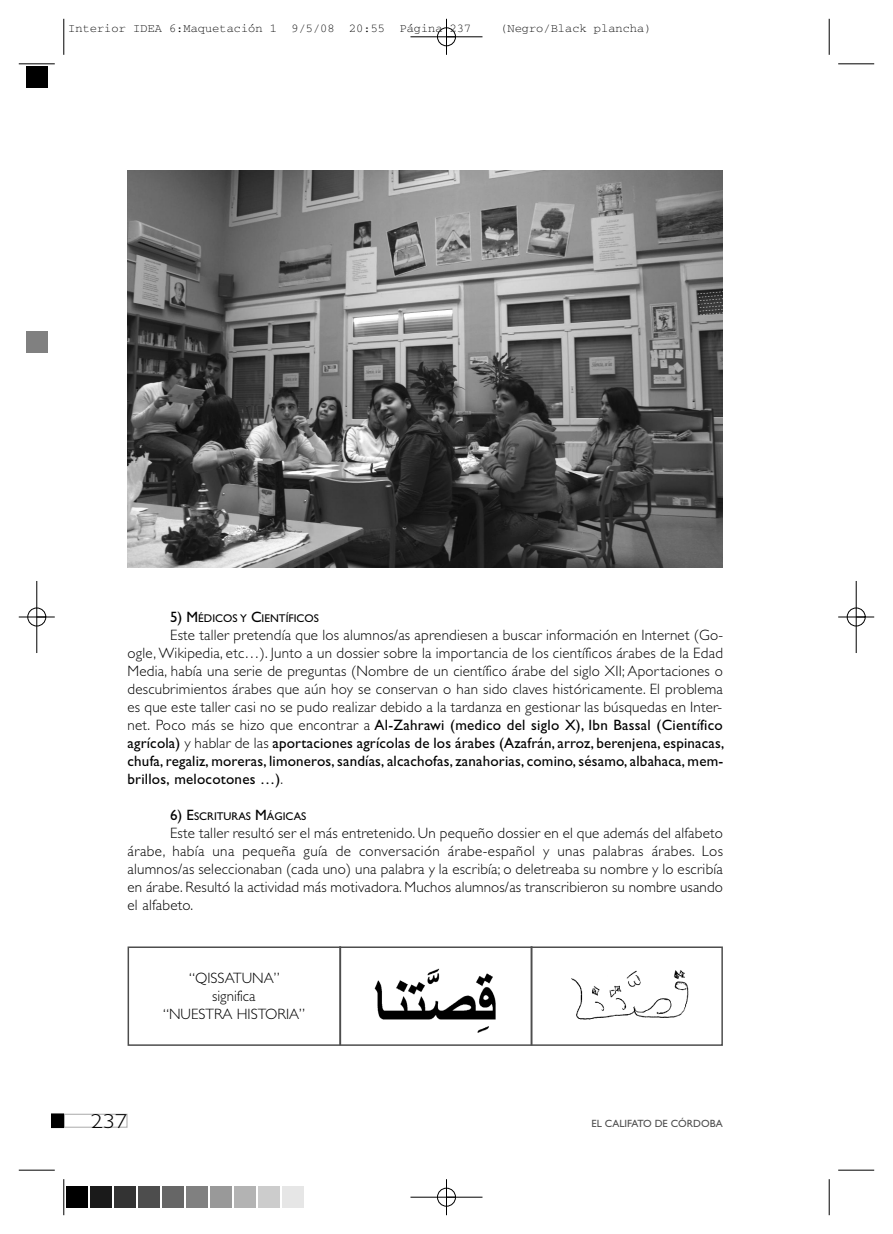
<style>
.page{position:relative;width:893px;height:1234px;background:#fff}
.page>*{position:absolute;margin:0;border:0;box-sizing:border-box;transform-origin:0 0}
.t1{font:300 20.25px "Gill Sans";color:#000;scale:1.2 1}
.t2{font:300 15px/18px "Gill Sans";letter-spacing:.015em;color:#000}
.t3{font:12px "Courier";color:#000}
.t4{font:11.25px "Gill Sans";color:#000}
.t5{font:10.5px "Gill Sans";color:#4d4d4d}
.s1{font-size:15px}
.s2{font-weight:400}
</style>
<div class="page">
<div style="left:128px;top:946px;width:595px;height:99px;border:2px solid #4d4d4d"></div>
<div style="left:64px;top:1113px;width:64px;height:14px;border:1px solid #b3b3b3"></div>
<svg style="left:51px;top:1113px;width:13px;height:14px"></svg>
<img style="left:128px;top:170px;width:595px;height:397px">
<hr style="left:339px;top:946px;width:2px;height:98px;background:#4d4d4d">
<hr style="left:531px;top:946px;width:1px;height:99px;background:#4d4d4d">
<img style="left:374px;top:968px;width:122px;height:65px">
<img style="left:571px;top:970px;width:118px;height:50px">
<hr style="left:64px;top:19px;width:1px;height:36px;background:#000">
<hr style="left:19px;top:64px;width:36px;height:1px;background:#000">
<hr style="left:829px;top:19px;width:1px;height:36px;background:#000">
<hr style="left:838px;top:64px;width:36px;height:1px;background:#000">
<hr style="left:64px;top:1178px;width:1px;height:36px;background:#000">
<hr style="left:19px;top:1169px;width:36px;height:1px;background:#000">
<hr style="left:829px;top:1178px;width:1px;height:36px;background:#000">
<hr style="left:838px;top:1169px;width:36px;height:1px;background:#000">
<div style="left:437px;top:27px;width:19px;height:19px;border:1px solid #fff;border-radius:50%"></div>
<div style="left:437px;top:1187px;width:19px;height:19px;border:1px solid #fff;border-radius:50%"></div>
<div style="left:27px;top:607px;width:19px;height:19px;border:1px solid #fff;border-radius:50%"></div>
<div style="left:847px;top:607px;width:19px;height:19px;border:1px solid #fff;border-radius:50%"></div>
<hr style="left:410px;top:37px;width:72px;height:1px;background:#000">
<hr style="left:410px;top:1196px;width:72px;height:1px;background:#000">
<hr style="left:37px;top:581px;width:1px;height:72px;background:#000">
<hr style="left:856px;top:581px;width:1px;height:72px;background:#000">
<hr style="left:446px;top:19px;width:1px;height:36px;background:#000">
<hr style="left:446px;top:1178px;width:1px;height:36px;background:#000">
<hr style="left:19px;top:616px;width:36px;height:1px;background:#000">
<hr style="left:838px;top:616px;width:36px;height:1px;background:#000">
<div style="left:437px;top:28px;width:19px;height:18px;border:1px solid #000;border-radius:50%"></div>
<div style="left:437px;top:1187px;width:19px;height:18px;border:1px solid #000;border-radius:50%"></div>
<div style="left:28px;top:607px;width:18px;height:19px;border:1px solid #000;border-radius:50%"></div>
<div style="left:847px;top:607px;width:18px;height:19px;border:1px solid #000;border-radius:50%"></div>
<div style="left:25px;top:65px;width:24px;height:24px;background:#000"></div>
<div style="left:26px;top:331px;width:21px;height:21px;background:#808080"></div>
<svg style="left:66px;top:1186px;width:22px;height:22px"></svg>
<div style="left:67px;top:1186px;width:21px;height:21px;background:#000"></div>
<svg style="left:90px;top:1186px;width:22px;height:22px"></svg>
<div style="left:91px;top:1186px;width:21px;height:21px;background:#1a1a1a"></div>
<svg style="left:114px;top:1186px;width:22px;height:22px"></svg>
<div style="left:115px;top:1186px;width:21px;height:21px;background:#333"></div>
<svg style="left:138px;top:1186px;width:22px;height:22px"></svg>
<div style="left:139px;top:1186px;width:21px;height:21px;background:#4d4d4d"></div>
<svg style="left:162px;top:1186px;width:22px;height:22px"></svg>
<div style="left:163px;top:1186px;width:21px;height:21px;background:#666"></div>
<svg style="left:186px;top:1186px;width:22px;height:22px"></svg>
<div style="left:187px;top:1186px;width:21px;height:21px;background:#808080"></div>
<svg style="left:210px;top:1186px;width:22px;height:22px"></svg>
<div style="left:211px;top:1186px;width:21px;height:21px;background:#999"></div>
<svg style="left:234px;top:1186px;width:22px;height:22px"></svg>
<div style="left:235px;top:1186px;width:21px;height:21px;background:#b3b3b3"></div>
<svg style="left:258px;top:1186px;width:22px;height:22px"></svg>
<div style="left:259px;top:1186px;width:21px;height:21px;background:#ccc"></div>
<svg style="left:282px;top:1186px;width:22px;height:22px"></svg>
<div style="left:283px;top:1186px;width:21px;height:21px;background:#e6e6e6"></div>
<p class="t3" style="left:68px;top:25px;width:405px">Interior IDEA 6:Maquetación 1 9/5/08 20:55 Página 237</p>
<p class="t3" style="left:500px;top:25px;width:153px">(Negro/Black plancha)</p>
<p class="t4" style="left:170px;top:614px;width:150px"><span class="s1">5) M</span>ÉDICOS Y <span class="s1">C</span>IENTÍFICOS</p>
<p class="t2" style="left:128px;top:627px;width:598px;text-indent:43px">Este taller pretendía que los alumnos/as aprendiesen a buscar información en Internet (Go&shy;ogle, Wikipedia, etc…). Junto a un dossier sobre la importancia de los científicos árabes de la Edad Media, había una serie de preguntas (Nombre de un científico árabe del siglo XII; Aportaciones o descubrimientos árabes que aún hoy se conservan o han sido claves históricamente. El problema es que este taller casi no se pudo realizar debido a la tardanza en gestionar las búsquedas en Inter&shy;net. Poco más se hizo que encontrar a <span class="s2">Al-Zahrawi (medico del siglo X), Ibn Bassal (Científico agrícola)</span> y hablar de las <span class="s2">aportaciones agrícolas de los árabes (Azafrán, arroz, berenjena, espinacas, chufa, regaliz, moreras, limoneros, sandías, alcachofas, zanahorias, comino, sésamo, albahaca, mem&shy;brillos, melocotones …)</span>.</p>
<p class="t4" style="left:170px;top:812px;width:138px"><span class="s1">6) E</span>SCRITURAS <span class="s1">M</span>ÁGICAS</p>
<p class="t2" style="left:128px;top:825px;width:597px;text-align:justify;text-indent:43px">Este taller resultó ser el más entretenido. Un pequeño dossier en el que además del alfabeto árabe, había una pequeña guía de conversación árabe-español y unas palabras árabes. Los alumnos/as seleccionaban (cada uno) una palabra y la escribía; o deletreaba su nombre y lo escribía en árabe. Resultó la actividad más motivadora. Muchos alumnos/as transcribieron su nombre usando el alfabeto.</p>
<p class="t2" style="left:163px;top:969px;width:144px;text-align:center">“QISSATUNA”<br>significa<br>“NUESTRA HISTORIA”</p>
<h1 class="t1" style="left:91px;top:1113px;width:32px">237</h1>
<p class="t5" style="left:591px;top:1119px;width:133px">EL CALIFATO DE CÓRDOBA</p>
</div>
